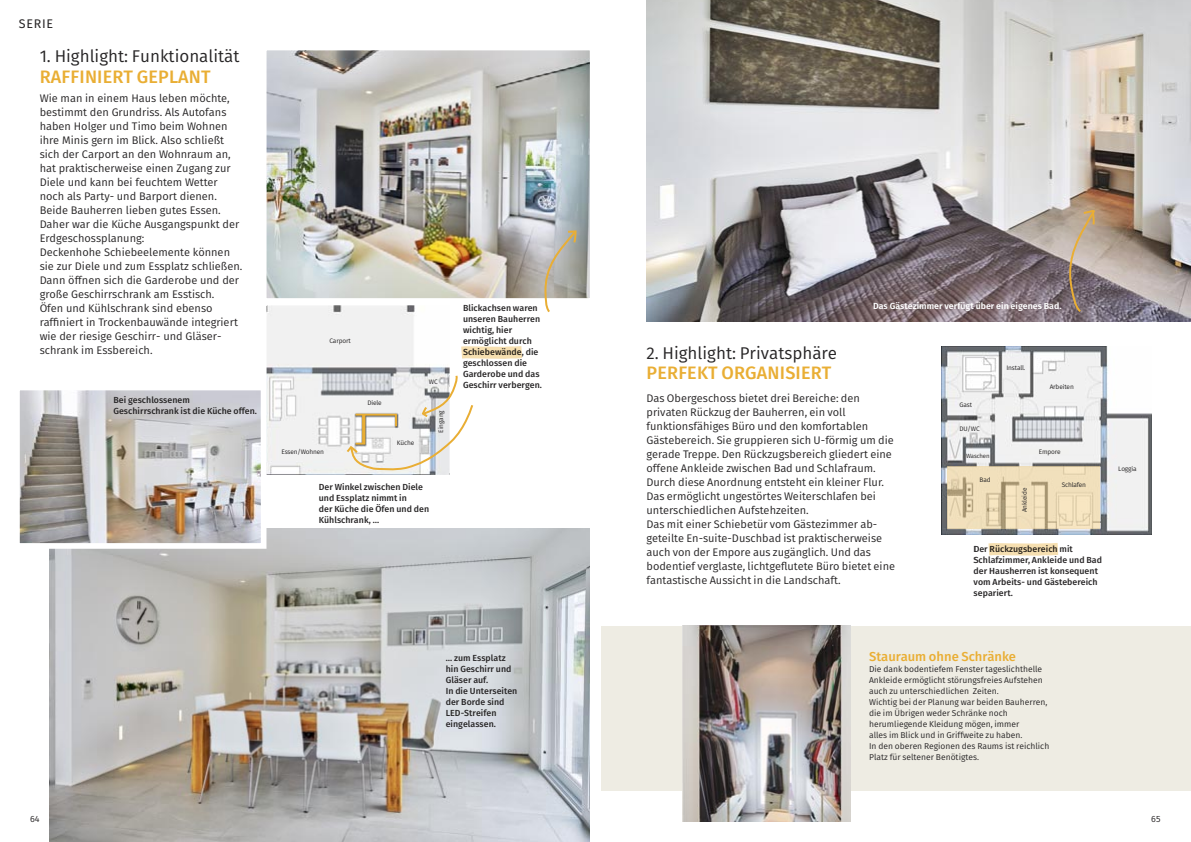
<style>
.page{position:relative;width:1191px;height:842px;background:#fff}
.page>*{position:absolute;margin:0;border:0;box-sizing:border-box;transform-origin:0 0}
.t1{font:500 18px "Fira Sans";letter-spacing:.01em;color:#e9ae34}
.t2{font:17px "Fira Sans";color:#272526}
.t3{font:500 13px "Fira Sans";color:#e9ae34}
.t4{font:12.5px "Fira Sans";letter-spacing:.06em;color:#272526}
.t5{font:11px/14px "Fira Sans";color:#272526}
.t6{font:9px "Fira Sans";color:#272526}
.t7{font:500 8.8px/11px "Fira Sans";letter-spacing:.005em;color:#272526}
.t8{font:600 8.8px "Fira Sans";letter-spacing:.005em;color:#fff}
.t9{font:8.5px/11px "Fira Sans";color:#272526}
.t10{font:6.5px "Fira Sans";letter-spacing:-.02em;color:#272526}
.t11{font:6.1px "Fira Sans";letter-spacing:-.02em;color:#272526}
</style>
<div class="page">
<img style="left:941px;top:347px;width:210px;height:187px">
<div style="left:947px;top:466px;width:153px;height:62px;background:#f2cf87;opacity:.5"></div>
<img style="left:50px;top:529px;width:540px;height:313px">
<div style="left:601px;top:626px;width:590px;height:165px;background:#eeece3"></div>
<img style="left:21px;top:392px;width:238px;height:150px">
<div style="left:14px;top:385px;width:252px;height:164px;border:6px solid #fff"></div>
<img style="left:268px;top:52px;width:320px;height:245px">
<div style="left:261px;top:45px;width:334px;height:259px;border:6px solid #fff"></div>
<img style="left:682px;top:626px;width:168px;height:195px">
<img style="left:646px;top:0;width:545px;height:322px">
<img style="left:268px;top:307px;width:180px;height:167px">
<div style="left:261px;top:300px;width:194px;height:181px;border:6px solid #fff"></div>
<svg style="left:1064px;top:208px;width:33px;height:106px;background:#a39388"></svg>
<svg style="left:544px;top:229px;width:33px;height:84px"></svg>
<svg style="left:344px;top:373px;width:130px;height:98px"></svg>
<svg style="left:448px;top:338px;width:74px;height:28px"></svg>
<svg style="left:988px;top:543px;width:71px;height:13px"></svg>
<p class="t4" style="left:19px;top:20px;width:36px">SERIE</p>
<p class="t2" style="left:40px;top:49px;width:201px">1. Highlight: Funktionalität</p>
<p class="t1" style="left:40px;top:69px;width:172px">RAFFINIERT GEPLANT</p>
<p class="t5" style="left:40px;top:92px;width:192px">Wie man in einem Haus leben möchte, bestimmt den Grundriss. Als Autofans haben Holger und Timo beim Wohnen ihre Minis gern im Blick. Also schließt sich der Carport an den Wohnraum an, hat praktischerweise einen Zugang zur Diele und kann bei feuchtem Wetter noch als Party- und Barport dienen.</p>
<p class="t5" style="left:40px;top:204px;width:204px">Beide Bauherren lieben gutes Essen.<br>Daher war die Küche Ausgangspunkt der Erdgeschossplanung:<br>Deckenhohe Schiebeelemente können sie zur Diele und zum Ess platz schließen.<br>Dann öffnen sich die Garderobe und der große Geschirrschrank am Esstisch.<br>Öfen und Kühlschrank sind ebenso raffiniert in Trockenbauwände integriert wie der riesige Geschirr- und Gläser&shy;schrank im Essbereich.</p>
<p class="t7" style="left:113px;top:395px;width:145px">Bei geschlossenem<br>Geschirrschrank ist die Küche offen.</p>
<p class="t10" style="left:329px;top:338px;width:23px">Carport</p>
<p class="t10" style="left:281px;top:450px;width:44px">Essen/Wohnen</p>
<p class="t10" style="left:367px;top:401px;width:16px">Diele</p>
<p class="t10" style="left:397px;top:440px;width:19px">Küche</p>
<p class="t10" style="left:429px;top:379px;width:10px">WC</p>
<p class="t10" style="left:438px;top:432px;width:24px;rotate:-90deg">Eingang</p>
<p class="t7" style="left:319px;top:482px;width:112px">Der Winkel zwischen Diele und Essplatz nimmt in<br>der Küche die Öfen und den<br>Kühlschrank, …</p>
<p class="t7" style="left:463px;top:303px;width:80px">Blickachsen waren unseren Bauherren wichtig, hier ermöglicht durch<br>Schiebewände, die geschlossen die<br>Garderobe und das<br>Geschirr verbergen.</p>
<p class="t7" style="left:446px;top:653px;width:73px">… zum Essplatz hin Geschirr und<br>Gläser auf.<br>In die Unterseiten der Borde sind<br>LED-Streifen eingelassen.</p>
<p class="t8" style="left:873px;top:302px;width:190px">Das Gästezimmer verfügt über ein eigenes Bad.</p>
<p class="t2" style="left:646px;top:346px;width:192px">2. Highlight: Privatsphäre</p>
<p class="t1" style="left:646px;top:365px;width:186px">PERFEKT ORGANISIERT</p>
<p class="t5" style="left:646px;top:392px;width:249px">Das Obergeschoss bietet drei Bereiche: den privaten Rückzug der Bauherren, ein voll funktionsfähiges Büro und den komfortablen Gäste bereich. Sie gruppieren sich U-förmig um die gerade Treppe. Den Rückzugsbereich gliedert eine offene Ankleide zwischen Bad und Schlafraum.<br>Durch diese Anordnung entsteht ein kleiner Flur.<br>Das ermöglicht ungestörtes Weiterschlafen bei unterschiedlichen Aufstehzeiten.</p>
<p class="t5" style="left:646px;top:518px;width:250px">Das mit einer Schiebetür vom Gästezimmer ab - geteilte En-suite-Duschbad ist praktischerweise auch von der Empore aus zugänglich. Und das bodentief verglaste, lichtgeflutete Büro bietet eine fantastische Aussicht in die Landschaft.</p>
<p class="t10" style="left:959px;top:402px;width:14px">Gast</p>
<p class="t10" style="left:959px;top:426px;width:22px">DU/WC</p>
<p class="t11" style="left:966px;top:453px;width:25px">Waschen</p>
<p class="t10" style="left:979px;top:477px;width:13px">Bad</p>
<p class="t10" style="left:1006px;top:365px;width:20px">Install.</p>
<p class="t10" style="left:1049px;top:384px;width:26px">Arbeiten</p>
<p class="t10" style="left:1022px;top:512px;width:26px;rotate:-90deg">Ankleide</p>
<p class="t10" style="left:1038px;top:449px;width:23px">Empore</p>
<p class="t10" style="left:1061px;top:482px;width:26px">Schlafen</p>
<p class="t7" style="left:973px;top:544px;width:130px">Der Rückzugsbereich mit<br>Schlafzimmer, Ankleide und Bad der Hausherren ist konsequent vom Arbeits- und Gästebereich separiert.</p>
<p class="t10" style="left:1118px;top:466px;width:20px">Loggia</p>
<p class="t3" style="left:869px;top:651px;width:148px">Stauraum ohne Schränke</p>
<p class="t9" style="left:869px;top:664px;width:182px">Die dank bodentiefem Fenster tageslichthelle Ankleide ermöglicht störungsfreies Aufstehen auch zu unterschiedlichen Zeiten.<br>Wichtig bei der Planung war beiden Bauherren, die im Übrigen weder Schränke noch herumliegende Kleidung mögen, immer<br>alles im Blick und in Griffweite zu haben.<br>In den oberen Regionen des Raums ist reichlich Platz für seltener Benötigtes.</p>
<p class="t6" style="left:30px;top:815px;width:11px">64</p>
<p class="t6" style="left:1151px;top:815px;width:11px">65</p>
</div>
